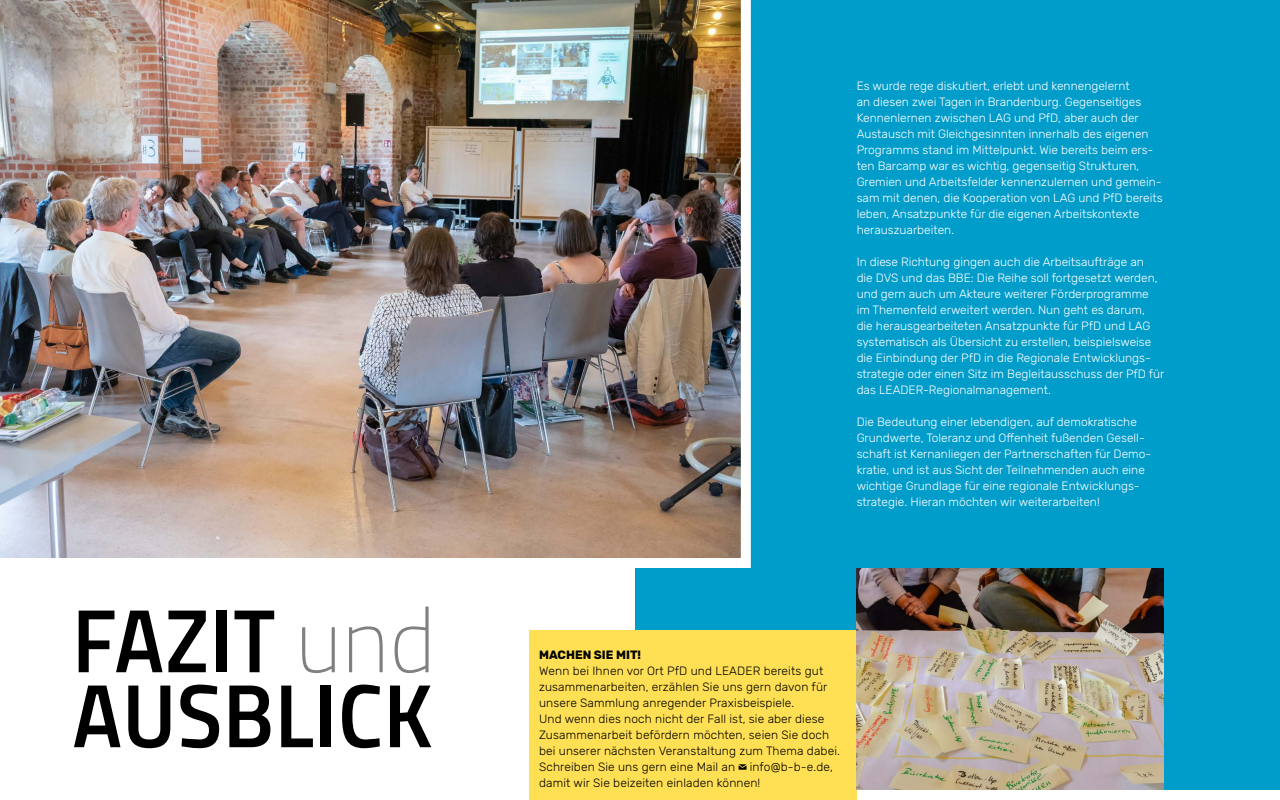
<style>
.page{position:relative;width:1280px;height:800px;background:#fff}
.page>*{position:absolute;margin:0;border:0;box-sizing:border-box;transform-origin:0 0}
.t1{font:90px/75px "Titillium Semibold Upright";letter-spacing:.01em;color:#000}
.t2{font:300 12px/16px "Rubik";color:#fff}
.t3{font:300 12px/16px "Rubik";letter-spacing:.01em;color:#000}
.t4{font:700 12px "Rubik";color:#000}
.s1{font-family:"Titillium";font-weight:100;color:#808083}
</style>
<div class="page">
<div style="left:635px;top:0;width:645px;height:790px;background:#009cca"></div>
<img style="left:0;top:0;width:751px;height:568px">
<div style="left:529px;top:630px;width:328px;height:170px;background:#ffe054"></div>
<svg style="left:739px;top:764px;width:8px;height:6px"></svg>
<img style="left:857px;top:568px;width:307px;height:222px">
<h1 class="t1" style="left:72px;top:598px;width:365px">FAZIT <span class="s1">und<br></span>AUSBLICK</h1>
<p class="t2" style="left:857px;top:79px;width:308px">Es wurde rege diskutiert, erlebt und kennengelernt<br>an diesen zwei Tagen in Brandenburg. Gegenseitiges Kennenlernen zwischen LAG und PfD, aber auch der Austausch mit Gleichgesinnten innerhalb des eigenen Programms stand im Mittelpunkt. Wie bereits beim ers&shy;ten Barcamp war es wichtig, gegenseitig Strukturen, Gremien und Arbeitsfelder kennenzulernen und gemein&shy;sam mit denen, die Kooperation von LAG und PfD bereits leben, Ansatzpunkte für die eigenen Arbeitskontexte herauszuarbeiten.</p>
<p class="t2" style="left:857px;top:255px;width:309px">In diese Richtung gingen auch die Arbeitsaufträge an<br>die DVS und das BBE: Die Reihe soll fortgesetzt werden, und gern auch um Akteure weiterer Förderprogramme im Themenfeld erweitert werden. Nun geht es darum,<br>die herausgearbeiteten Ansatzpunkte für PfD und LAG systematisch als Übersicht zu erstellen, beispielsweise die Einbindung der PfD in die Regionale Entwicklungs&shy;strategie oder einen Sitz im Begleitausschuss der PfD für das LEADER-Regionalmanagement.</p>
<p class="t2" style="left:857px;top:415px;width:296px">Die Bedeutung einer lebendigen, auf demokratische Grundwerte, Toleranz und Offenheit fußenden Gesell&shy;schaft ist Kernanliegen der Partnerschaften für Demo&shy;kratie, und ist aus Sicht der Teilnehmenden auch eine wichtige Grundlage für eine regionale Entwicklungs&shy;strategie. Hieran möchten wir weiterarbeiten!</p>
<p class="t4" style="left:539px;top:648px;width:103px">MACHEN SIE MIT!</p>
<p class="t3" style="left:539px;top:663px;width:302px">Wenn bei Ihnen vor Ort PfD und LEADER bereits gut zusammenarbeiten, erzählen Sie uns gern davon für unsere Sammlung anregender Praxisbeispiele.<br>Und wenn dies noch nicht der Fall ist, sie aber diese Zusammenarbeit befördern möchten, seien Sie doch bei unserer nächsten Veranstaltung zum Thema dabei.<br>Schreiben Sie uns gern eine Mail an info@b-b-e.de, damit wir Sie beizeiten einladen können!</p>
</div>
